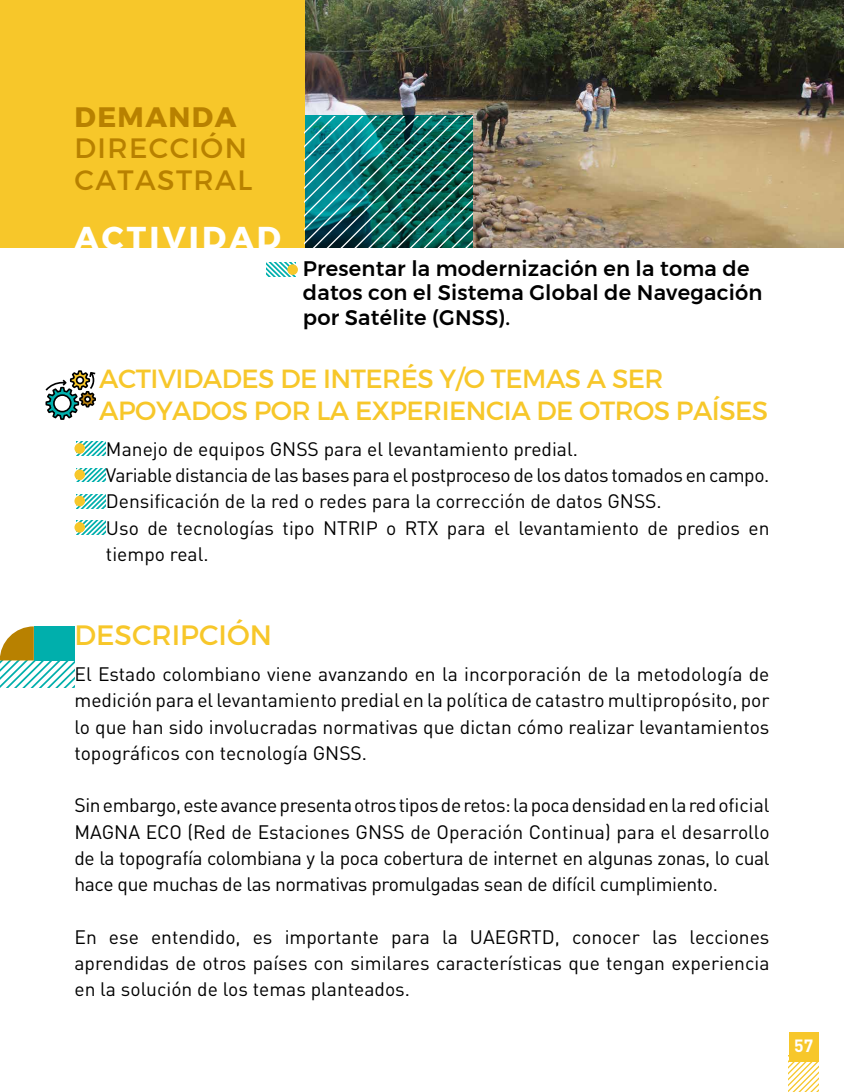
<style>
.page{position:relative;width:844px;height:1092px;background:#fff}
.page>*{position:absolute;margin:0;border:0;box-sizing:border-box;transform-origin:0 0}
.t1{font:700 31.5px "Montserrat";letter-spacing:.1em;color:#fff}
.t2{font:28px/31.5px "Montserrat";letter-spacing:.05em;color:#b88100}
.t3{font:28px "Montserrat";color:#f7c72a}
.t4{font:700 28px "Montserrat";letter-spacing:.05em;color:#b88100}
.t5{font:26.25px/31.5px "Montserrat";letter-spacing:-.02em;color:#f7c72a}
.t6{font:500 21px/24.5px "Montserrat";letter-spacing:.01em;color:#000}
.t7{font:19.25px/26.2px "DINOT";color:#000;text-align:justify}
.t8{font:19.25px "DINOT";letter-spacing:-.02em;color:#000}
.t9{font:700 17.5px "DINOT";color:#fff}
</style>
<div class="page">
<svg style="left:788px;top:1061px;width:30px;height:30px"></svg>
<div style="left:788px;top:1031px;width:30px;height:30px;background:#f7c72a"></div>
<img style="left:304px;top:0;width:539px;height:247px">
<div style="left:0;top:0;width:304px;height:247px;background:#f7c72a"></div>
<img style="left:304px;top:117px;width:168px;height:130px">
<svg style="left:0;top:626px;width:74px;height:61px"></svg>
<div style="left:34px;top:626px;width:40px;height:34px;background:#00afac"></div>
<svg style="left:77px;top:441px;width:28px;height:14px"></svg>
<div style="left:74px;top:443px;width:11px;height:10px;background:#f7c72a;border-radius:50%"></div>
<svg style="left:77px;top:468px;width:28px;height:14px"></svg>
<div style="left:74px;top:469px;width:11px;height:11px;background:#f7c72a;border-radius:50%"></div>
<svg style="left:77px;top:494px;width:28px;height:14px"></svg>
<div style="left:74px;top:495px;width:11px;height:11px;background:#f7c72a;border-radius:50%"></div>
<svg style="left:77px;top:520px;width:28px;height:14px"></svg>
<div style="left:74px;top:522px;width:11px;height:10px;background:#f7c72a;border-radius:50%"></div>
<svg style="left:267px;top:263px;width:28px;height:14px"></svg>
<div style="left:287px;top:264px;width:11px;height:11px;background:#f7c72a;border-radius:50%"></div>
<svg style="left:45px;top:370px;width:51px;height:50px"></svg>
<h2 class="t4" style="left:74px;top:94px;width:163px">DEMANDA</h2>
<h2 class="t2" style="left:74px;top:132px;width:179px">DIRECCIÓN<br>CATASTRAL</h2>
<h1 class="t1" style="left:74px;top:212px;width:208px">ACTIVIDAD</h1>
<p class="t6" style="left:303px;top:256px;width:461px">Presentar la modernización en la toma de datos con el Sistema Global de Navegación por Satélite (GNSS).</p>
<h3 class="t5" style="left:99px;top:363px;width:670px">ACTIVIDADES DE INTERÉS Y/O TEMAS A SER<br>APOYADOS POR LA EXPERIENCIA DE OTROS PAÍSES</h3>
<p class="t7" style="left:74px;top:435px;width:505px">• Manejo de equipos GNSS para el levantamiento predial.</p>
<p class="t8" style="left:74px;top:463px;width:696px">• Variable distancia de las bases para el postproceso de los datos tomados en campo.</p>
<p class="t7" style="left:74px;top:488px;width:588px">• Densificación de la red o redes para la corrección de datos GNSS.</p>
<p class="t7" style="left:106px;top:514px;width:665px;text-indent:-31px">• Uso de tecnologías tipo NTRIP o RTX para el levantamiento de predios en tiempo real.</p>
<h2 class="t3" style="left:74px;top:617px;width:199px">DESCRIPCIÓN</h2>
<p class="t7" style="left:74px;top:660px;width:696px">El Estado colombiano viene avanzando en la incorporación de la metodología de medición para el levantamiento predial en la política de catastro multipropósito, por lo que han sido involucradas normativas que dictan cómo realizar levantamientos topográficos con tecnología GNSS.</p>
<p class="t7" style="left:74px;top:792px;width:696px">Sin embargo, este avance presenta otros tipos de retos: la poca densidad en la red oficial MAGNA ECO (Red de Estaciones GNSS de Operación Continua) para el desarrollo de la topografía colombiana y la poca cobertura de internet en algunas zonas, lo cual hace que muchas de las normativas promulgadas sean de difícil cumplimiento.</p>
<p class="t7" style="left:74px;top:923px;width:696px">En ese entendido, es importante para la UAEGRTD, conocer las lecciones aprendidas de otros países con similares características que tengan experiencia en la solución de los temas planteados.</p>
<p class="t9" style="left:794px;top:1033px;width:21px">57</p>
</div>
